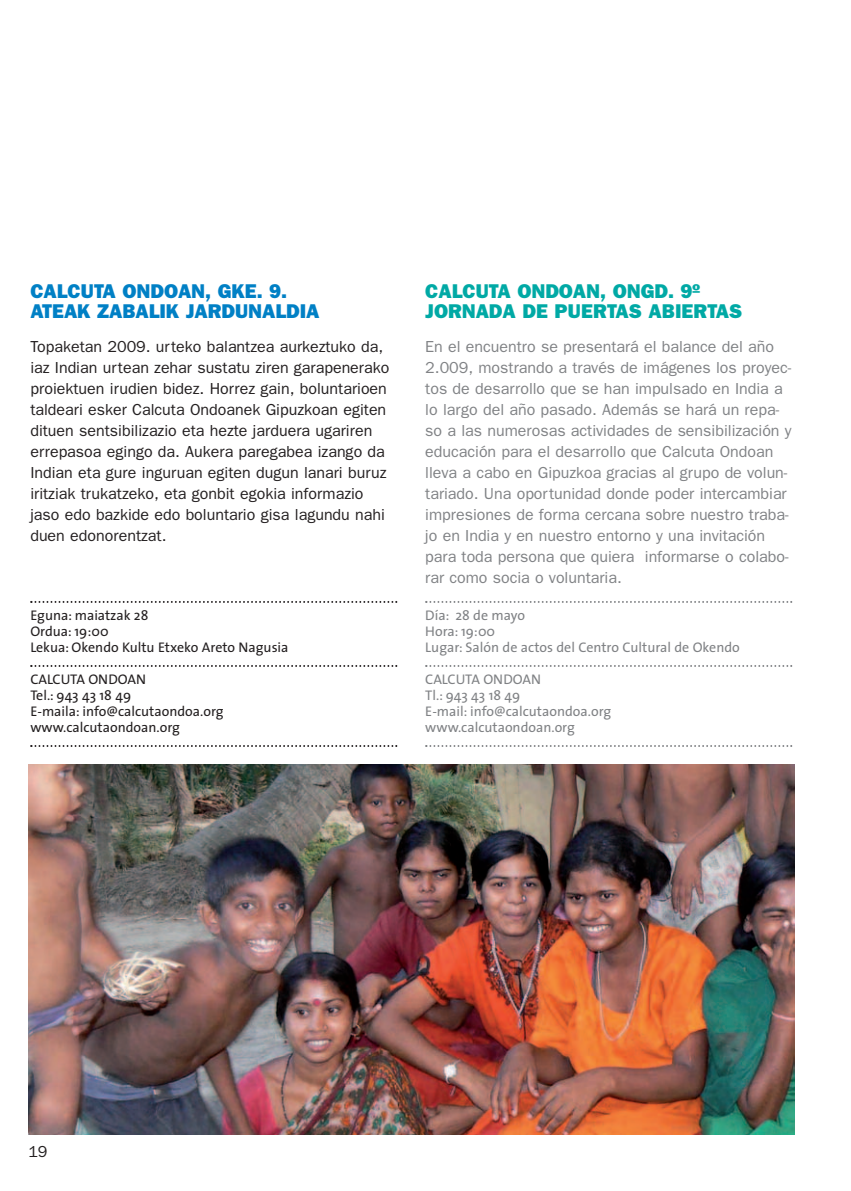
<style>
.page{position:relative;width:851px;height:1191px;background:#fff}
.page>*{position:absolute;margin:0;border:0;box-sizing:border-box;transform-origin:0 0}
.t1{font:800 20px/20px "Franklin Gothic";color:#00a9a5}
.t2{font:800 20px/20px "Franklin Gothic";color:#0080c5}
.t3{font:16px/21px "Franklin Gothic";color:#808285}
.t4{font:16px/21px "Franklin Gothic";color:#231f20}
.t5{font:14px/16px "The Sans";color:#808285}
.t6{font:14px/16px "The Sans";color:#231f20}
</style>
<div class="page">
<svg style="left:30px;top:601px;width:367px;height:2px"></svg>
<svg style="left:30px;top:665px;width:367px;height:2px"></svg>
<svg style="left:30px;top:745px;width:367px;height:2px"></svg>
<img style="left:28px;top:764px;width:766px;height:370px">
<svg style="left:425px;top:601px;width:367px;height:2px"></svg>
<svg style="left:425px;top:665px;width:367px;height:2px"></svg>
<svg style="left:425px;top:745px;width:367px;height:2px"></svg>
<p class="t2" style="left:30px;top:281px;width:290px">CALCUTA ONDOAN, GKE. 9.<br>ATEAK ZABALIK JARDUNALDIA</p>
<p class="t4" style="left:30px;top:336px;width:360px">Topaketan 2009. urteko balantzea aurkeztuko da, iaz Indian urtean zehar sustatu ziren garapenerako proiektuen irudien bidez. Horrez gain, boluntarioen taldeari esker Calcuta Ondoanek Gipuzkoan egiten dituen sentsibilizazio eta hezte jarduera ugariren errepasoa egingo da. Aukera paregabea izango da Indian eta gure inguruan egiten dugun lanari buruz iritziak trukatzeko, eta gonbit egokia informazio jaso edo bazkide edo boluntario gisa lagundu nahi duen edonorentzat.</p>
<p class="t6" style="left:30px;top:608px;width:260px">Eguna: maiatzak 28<br>Ordua: 19:00<br>Lekua: Okendo Kultu Etxeko Areto Nagusia</p>
<p class="t6" style="left:30px;top:672px;width:195px">CALCUTA ONDOAN<br>Tel.: 943 43 18 49<br>E-maila: info@calcutaondoa.org www.calcutaondoan.org</p>
<p class="t1" style="left:425px;top:281px;width:318px">CALCUTA ONDOAN, ONGD. 9º<br>JORNADA DE PUERTAS ABIERTAS</p>
<p class="t3" style="left:425px;top:336px;width:368px">En el encuentro se presentará el balance del año 2.009, mostrando a través de imágenes los proyec&shy;tos de desarrollo que se han impulsado en India a lo largo del año pasado. Además se hará un repa&shy;so a las numerosas actividades de sensibilización y educación para el desarrollo que Calcuta Ondoan lleva a cabo en Gipuzkoa gracias al grupo de volun&shy;tariado. Una oportunidad donde poder intercambiar impresiones de forma cercana sobre nuestro traba&shy;jo en India y en nuestro entorno y una invitación para toda persona que quiera informarse o colabo&shy;rar como socia o voluntaria.</p>
<p class="t5" style="left:425px;top:608px;width:316px">Día: 28 de mayo<br>Hora: 19:00<br>Lugar: Salón de actos del Centro Cultural de Okendo</p>
<p class="t5" style="left:425px;top:672px;width:187px">CALCUTA ONDOAN<br>Tl.: 943 43 18 49<br>E-mail: info@calcutaondoa.org www.calcutaondoan.org</p>
<p class="t4" style="left:28px;top:1140px;width:21px">19</p>
</div>
